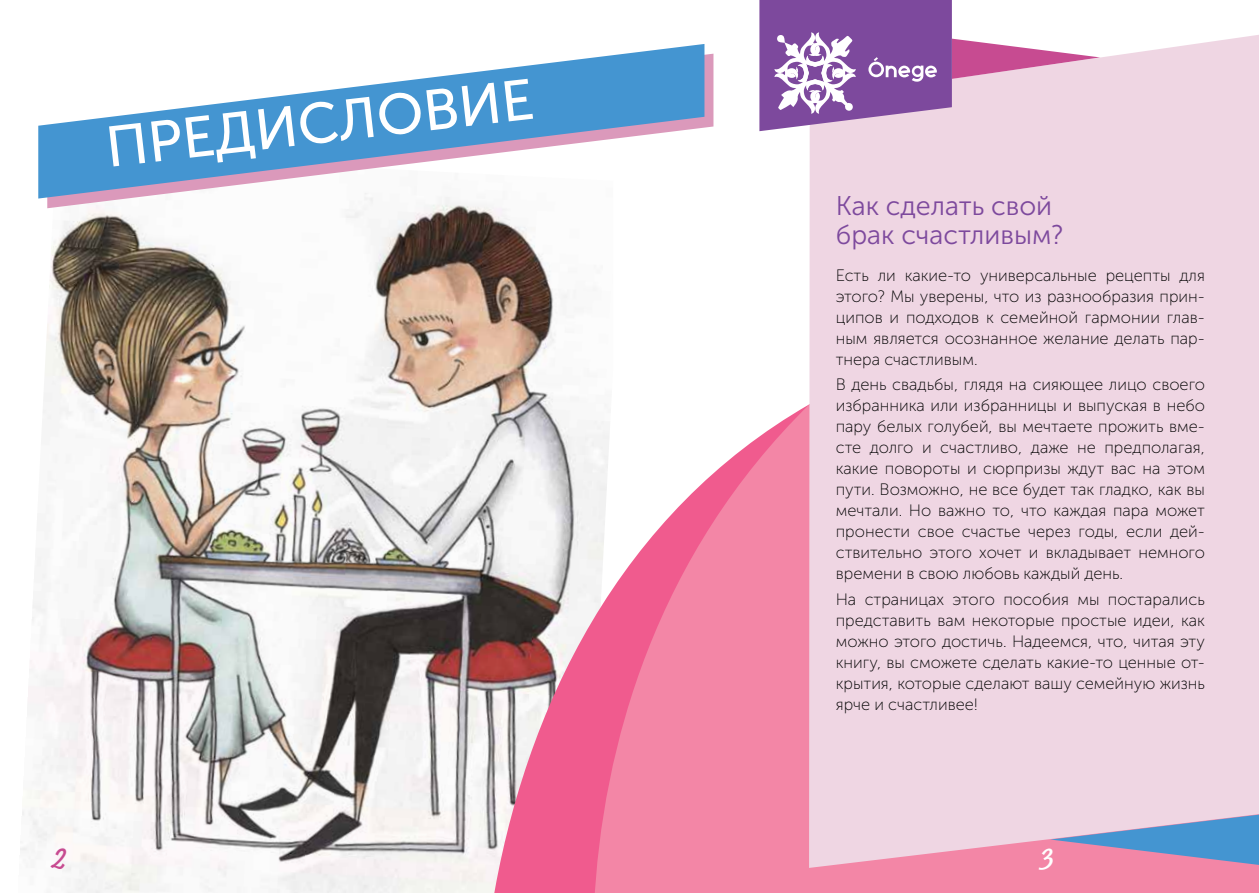
<style>
.page{position:relative;width:1259px;height:893px;background:#fff}
.page>*{position:absolute;margin:0;border:0;box-sizing:border-box;transform-origin:0 0}
.t1{font:57px "Museo Sans Cyrl 500";color:#fff}
.t2{font:27px/28.5px "Museo Sans Cyrl 300";color:#7d499d}
.t3{font:16.5px/21px "Museo Sans Cyrl 100";color:#000;text-align:justify}
</style>
<div class="page">
<img style="left:20px;top:208px;width:548px;height:685px">
<svg style="left:491px;top:381px;width:103px;height:512px"></svg>
<svg style="left:594px;top:404px;width:665px;height:489px;fill:#f386a6"></svg>
<div style="left:809px;top:35px;width:450px;height:833px;background:#efd6e3"></div>
<svg style="left:759px;top:0;width:341px;height:131px"></svg>
<svg style="left:47px;top:54px;width:666px;height:154px"></svg>
<svg style="left:38px;top:44px;width:666px;height:155px"></svg>
<svg style="left:1036px;top:815px;width:223px;height:55px;background:#a79ec6"></svg>
<svg style="left:48px;top:848px;width:21px;height:22px"></svg>
<h1 class="t1" style="left:103px;top:115px;width:431px;rotate:-6deg">ПРЕДИСЛОВИЕ</h1>
<h2 class="t2" style="left:836px;top:192px;width:229px">Как сделать свой брак счастливым?</h2>
<p class="t3" style="left:836px;top:265px;width:371px">Есть ли какие-то универсальные рецепты для этого? Мы уверены, что из разнообразия прин&shy;ципов и подходов к семейной гармонии глав&shy;ным является осознанное желание делать пар&shy;тнера счастливым.</p>
<p class="t3" style="left:836px;top:374px;width:371px">В день свадьбы, глядя на сияющее лицо своего избранника или избранницы и выпуская в небо пару белых голубей, вы мечтаете прожить вме&shy;сте долго и счастливо, даже не предполагая, какие повороты и сюрпризы ждут вас на этом пути. Возможно, не все будет так гладко, как вы мечтали. Но важно то, что каждая пара может пронести свое счастье через годы, если дей&shy;ствительно этого хочет и вкладывает немного времени в свою любовь каждый день.</p>
<p class="t3" style="left:836px;top:589px;width:371px">На страницах этого пособия мы постарались представить вам некоторые простые идеи, как можно этого достичь. Надеемся, что, читая эту книгу, вы сможете сделать какие-то ценные от&shy;крытия, которые сделают вашу семейную жизнь ярче и счастливее!</p>
</div>
